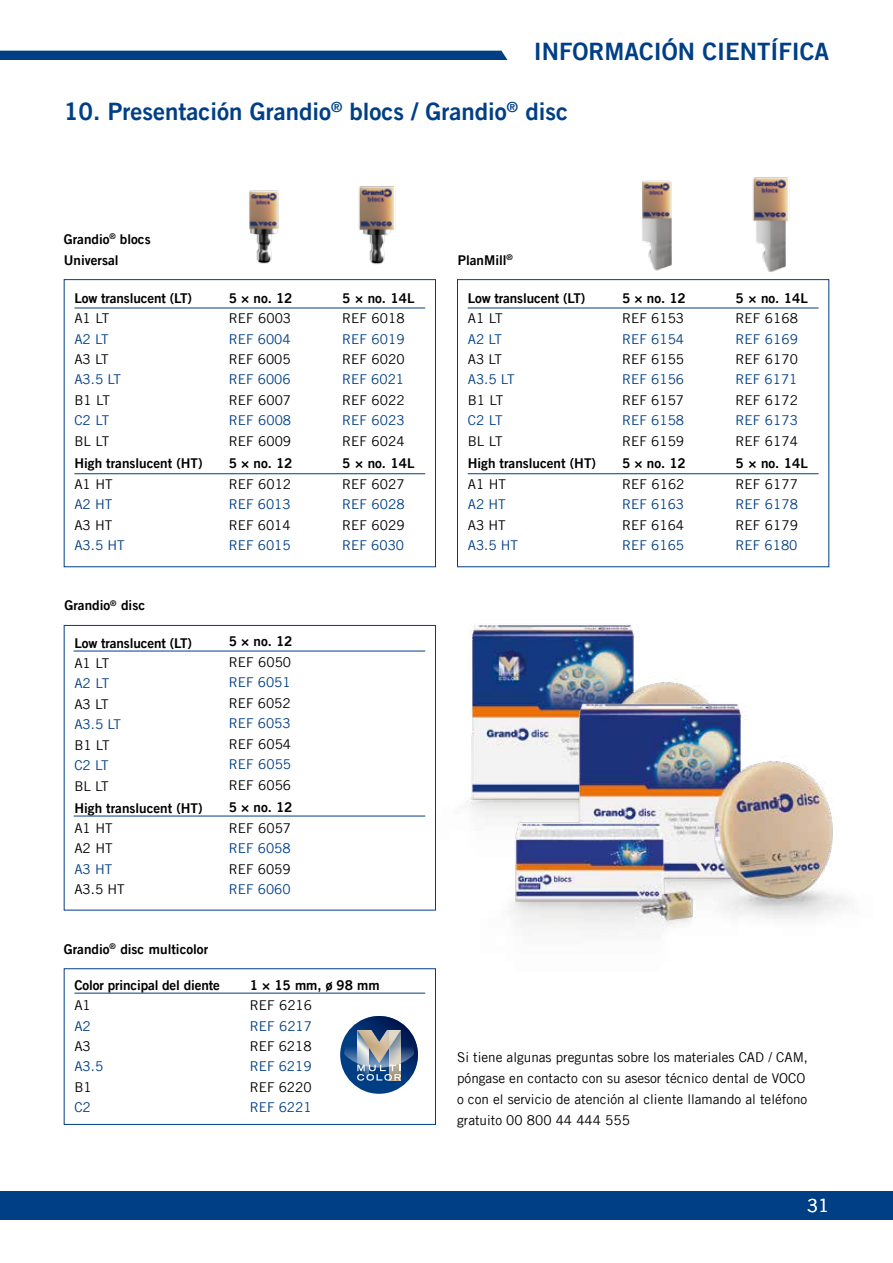
<style>
.page{position:relative;width:893px;height:1263px;background:#fff}
.page>*{position:absolute;margin:0;border:0;box-sizing:border-box;transform-origin:0 0}
.t1{font:24px "Trade Gothic LT Com Bd 2";color:#003f85}
.t2{font:18px "Trade Gothic LT Com";color:#fff}
.t3{font:13.5px/21px "Trade Gothic LT Com";color:#000}
.t4{font:13.5px/21px "Trade Gothic LT Com Bd 2";color:#000}
.t5{font:13.5px "Trade Gothic LT Com";color:#003f85}
</style>
<div class="page">
<div style="left:0;top:1191px;width:893px;height:28px;background:#003f85"></div>
<div style="left:0;top:51px;width:507px;height:9px;background:#003f85"></div>
<img style="left:338px;top:624px;width:297px;height:193px">
<img style="left:445px;top:651px;width:406px;height:281px">
<div style="left:457px;top:279px;width:372px;height:288px;background:#fff;border:1px solid #003f85"></div>
<hr style="left:468px;top:308px;width:351px;height:1px;background:#003f85">
<hr style="left:468px;top:473px;width:351px;height:1px;background:#003f85">
<div style="left:64px;top:968px;width:372px;height:157px;border:1px solid #003f85"></div>
<hr style="left:74px;top:993px;width:351px;height:1px;background:#003f85">
<svg style="left:340px;top:1016px;width:78px;height:78px"></svg>
<img style="left:249px;top:190px;width:30px;height:74px">
<img style="left:358px;top:186px;width:37px;height:79px">
<img style="left:642px;top:180px;width:30px;height:91px">
<img style="left:752px;top:177px;width:36px;height:95px">
<div style="left:64px;top:279px;width:372px;height:288px;background:#fff;border:1px solid #003f85"></div>
<hr style="left:74px;top:308px;width:351px;height:1px;background:#003f85">
<hr style="left:74px;top:473px;width:351px;height:1px;background:#003f85">
<div style="left:64px;top:625px;width:372px;height:285px;border:1px solid #003f85"></div>
<hr style="left:74px;top:651px;width:351px;height:1px;background:#003f85">
<hr style="left:74px;top:816px;width:351px;height:1px;background:#003f85">
<h1 class="t1" style="left:534px;top:37px;width:297px">INFORMACIÓN CIENTÍFICA</h1>
<h1 class="t1" style="left:64px;top:97px;width:506px">10. Presentación Grandio<sup>®</sup> blocs / Grandio<sup>®</sup> disc</h1>
<p class="t4" style="left:64px;top:228px;width:88px">Grandio<sup>®</sup> blocs<br>Universal</p>
<p class="t4" style="left:74px;top:287px;width:119px">Low translucent (LT)</p>
<p class="t3" style="left:74px;top:308px;width:36px">A1 LT</p>
<p class="t5" style="left:74px;top:331px;width:36px">A2 LT</p>
<p class="t3" style="left:74px;top:348px;width:36px">A3 LT</p>
<p class="t5" style="left:74px;top:371px;width:48px">A3.5 LT</p>
<p class="t3" style="left:74px;top:389px;width:37px">B1 LT</p>
<p class="t5" style="left:74px;top:412px;width:36px">C2 LT</p>
<p class="t3" style="left:74px;top:430px;width:36px">BL LT</p>
<p class="t4" style="left:74px;top:453px;width:130px">High translucent (HT)</p>
<p class="t3" style="left:74px;top:473px;width:40px">A1 HT</p>
<p class="t5" style="left:74px;top:496px;width:39px">A2 HT</p>
<p class="t3" style="left:74px;top:514px;width:39px">A3 HT</p>
<p class="t5" style="left:74px;top:537px;width:52px">A3.5 HT</p>
<p class="t4" style="left:64px;top:595px;width:82px">Grandio<sup>®</sup> disc</p>
<p class="t4" style="left:74px;top:632px;width:119px">Low translucent (LT)</p>
<p class="t3" style="left:74px;top:652px;width:36px">A1 LT</p>
<p class="t5" style="left:74px;top:675px;width:36px">A2 LT</p>
<p class="t3" style="left:74px;top:693px;width:36px">A3 LT</p>
<p class="t5" style="left:74px;top:716px;width:48px">A3.5 LT</p>
<p class="t3" style="left:74px;top:734px;width:37px">B1 LT</p>
<p class="t5" style="left:74px;top:757px;width:36px">C2 LT</p>
<p class="t3" style="left:74px;top:775px;width:36px">BL LT</p>
<p class="t4" style="left:74px;top:797px;width:130px">High translucent (HT)</p>
<p class="t3" style="left:74px;top:818px;width:40px;line-height:20.4px">A1 HT<br>A2 HT</p>
<p class="t5" style="left:74px;top:861px;width:39px">A3 HT</p>
<p class="t3" style="left:74px;top:879px;width:52px">A3.5 HT</p>
<p class="t4" style="left:229px;top:287px;width:65px">5 × no. 12</p>
<p class="t3" style="left:229px;top:308px;width:64px">REF 6003</p>
<p class="t5" style="left:229px;top:331px;width:63px">REF 6004</p>
<p class="t3" style="left:229px;top:348px;width:63px">REF 6005</p>
<p class="t5" style="left:229px;top:371px;width:63px">REF 6006</p>
<p class="t3" style="left:229px;top:389px;width:64px">REF 6007</p>
<p class="t5" style="left:229px;top:412px;width:64px">REF 6008</p>
<p class="t3" style="left:229px;top:430px;width:64px">REF 6009</p>
<p class="t4" style="left:229px;top:453px;width:65px">5 × no. 12</p>
<p class="t3" style="left:229px;top:473px;width:64px">REF 6012</p>
<p class="t5" style="left:229px;top:496px;width:63px">REF 6013</p>
<p class="t3" style="left:229px;top:514px;width:63px">REF 6014</p>
<p class="t5" style="left:229px;top:537px;width:63px">REF 6015</p>
<p class="t4" style="left:229px;top:631px;width:65px">5 × no. 12</p>
<p class="t3" style="left:229px;top:651px;width:64px">REF 6050</p>
<p class="t5" style="left:229px;top:674px;width:63px">REF 6051</p>
<p class="t3" style="left:229px;top:692px;width:63px">REF 6052</p>
<p class="t5" style="left:229px;top:715px;width:63px">REF 6053</p>
<p class="t3" style="left:229px;top:733px;width:64px">REF 6054</p>
<p class="t5" style="left:229px;top:756px;width:64px">REF 6055</p>
<p class="t3" style="left:229px;top:774px;width:64px">REF 6056</p>
<p class="t4" style="left:229px;top:797px;width:65px">5 × no. 12</p>
<p class="t3" style="left:229px;top:817px;width:64px">REF 6057</p>
<p class="t5" style="left:229px;top:840px;width:63px">REF 6058</p>
<p class="t3" style="left:229px;top:858px;width:63px">REF 6059</p>
<p class="t5" style="left:229px;top:881px;width:63px">REF 6060</p>
<p class="t4" style="left:342px;top:287px;width:74px">5 × no. 14L</p>
<p class="t3" style="left:342px;top:308px;width:64px">REF 6018</p>
<p class="t5" style="left:342px;top:331px;width:64px">REF 6019</p>
<p class="t3" style="left:342px;top:348px;width:64px">REF 6020</p>
<p class="t5" style="left:342px;top:371px;width:63px">REF 6021</p>
<p class="t3" style="left:342px;top:389px;width:64px">REF 6022</p>
<p class="t5" style="left:342px;top:412px;width:64px">REF 6023</p>
<p class="t3" style="left:342px;top:430px;width:64px">REF 6024</p>
<p class="t4" style="left:342px;top:453px;width:74px">5 × no. 14L</p>
<p class="t3" style="left:342px;top:473px;width:64px">REF 6027</p>
<p class="t5" style="left:342px;top:496px;width:64px">REF 6028</p>
<p class="t3" style="left:342px;top:514px;width:64px">REF 6029</p>
<p class="t5" style="left:342px;top:537px;width:63px">REF 6030</p>
<p class="t4" style="left:458px;top:249px;width:57px">PlanMill<sup>®</sup></p>
<p class="t4" style="left:468px;top:287px;width:119px">Low translucent (LT)</p>
<p class="t3" style="left:468px;top:308px;width:36px">A1 LT</p>
<p class="t5" style="left:468px;top:331px;width:36px">A2 LT</p>
<p class="t3" style="left:468px;top:348px;width:36px">A3 LT</p>
<p class="t5" style="left:468px;top:371px;width:48px">A3.5 LT</p>
<p class="t3" style="left:468px;top:389px;width:37px">B1 LT</p>
<p class="t5" style="left:468px;top:412px;width:36px">C2 LT</p>
<p class="t3" style="left:468px;top:430px;width:36px">BL LT</p>
<p class="t4" style="left:468px;top:453px;width:130px">High translucent (HT)</p>
<p class="t3" style="left:468px;top:473px;width:40px">A1 HT</p>
<p class="t5" style="left:468px;top:496px;width:39px">A2 HT</p>
<p class="t3" style="left:468px;top:514px;width:39px">A3 HT</p>
<p class="t5" style="left:468px;top:537px;width:52px">A3.5 HT</p>
<p class="t4" style="left:622px;top:287px;width:65px">5 × no. 12</p>
<p class="t3" style="left:622px;top:308px;width:63px">REF 6153</p>
<p class="t5" style="left:622px;top:331px;width:63px">REF 6154</p>
<p class="t3" style="left:622px;top:348px;width:63px">REF 6155</p>
<p class="t5" style="left:622px;top:371px;width:63px">REF 6156</p>
<p class="t3" style="left:622px;top:389px;width:63px">REF 6157</p>
<p class="t5" style="left:622px;top:412px;width:63px">REF 6158</p>
<p class="t3" style="left:622px;top:430px;width:63px">REF 6159</p>
<p class="t4" style="left:622px;top:453px;width:65px">5 × no. 12</p>
<p class="t3" style="left:622px;top:473px;width:64px">REF 6162</p>
<p class="t5" style="left:622px;top:496px;width:63px">REF 6163</p>
<p class="t3" style="left:622px;top:514px;width:63px">REF 6164</p>
<p class="t5" style="left:622px;top:537px;width:63px">REF 6165</p>
<p class="t4" style="left:736px;top:287px;width:74px">5 × no. 14L</p>
<p class="t3" style="left:736px;top:308px;width:64px">REF 6168</p>
<p class="t5" style="left:736px;top:331px;width:64px">REF 6169</p>
<p class="t3" style="left:736px;top:348px;width:64px">REF 6170</p>
<p class="t5" style="left:736px;top:371px;width:63px">REF 6171</p>
<p class="t3" style="left:736px;top:389px;width:64px">REF 6172</p>
<p class="t5" style="left:736px;top:412px;width:64px">REF 6173</p>
<p class="t3" style="left:736px;top:430px;width:64px">REF 6174</p>
<p class="t4" style="left:736px;top:453px;width:74px">5 × no. 14L</p>
<p class="t3" style="left:736px;top:473px;width:64px">REF 6177</p>
<p class="t5" style="left:736px;top:496px;width:64px">REF 6178</p>
<p class="t3" style="left:736px;top:514px;width:64px">REF 6179</p>
<p class="t5" style="left:736px;top:537px;width:63px">REF 6180</p>
<p class="t4" style="left:64px;top:938px;width:146px">Grandio<sup>®</sup> disc multicolor</p>
<p class="t4" style="left:74px;top:974px;width:147px">Color principal del diente</p>
<p class="t3" style="left:74px;top:994px;width:18px">A1</p>
<p class="t5" style="left:74px;top:1017px;width:18px">A2</p>
<p class="t3" style="left:74px;top:1035px;width:18px">A3</p>
<p class="t5" style="left:74px;top:1058px;width:30px">A3.5</p>
<p class="t3" style="left:74px;top:1076px;width:19px">B1</p>
<p class="t5" style="left:74px;top:1099px;width:18px">C2</p>
<p class="t4" style="left:250px;top:974px;width:131px">1 × 15 mm, ø 98 mm</p>
<p class="t3" style="left:250px;top:994px;width:64px">REF 6216</p>
<p class="t5" style="left:250px;top:1017px;width:64px">REF 6217</p>
<p class="t3" style="left:250px;top:1035px;width:63px">REF 6218</p>
<p class="t5" style="left:250px;top:1058px;width:63px">REF 6219</p>
<p class="t3" style="left:250px;top:1076px;width:63px">REF 6220</p>
<p class="t5" style="left:250px;top:1099px;width:63px">REF 6221</p>
<p class="t3" style="left:457px;top:1046px;width:352px">Si tiene algunas preguntas sobre los materiales CAD / CAM, póngase en contacto con su asesor técnico dental de VOCO o con el servicio de atención al cliente llamando al teléfono gratuito 00 800 44 444 555</p>
<h2 class="t2" style="left:807px;top:1195px;width:23px">31</h2>
</div>
